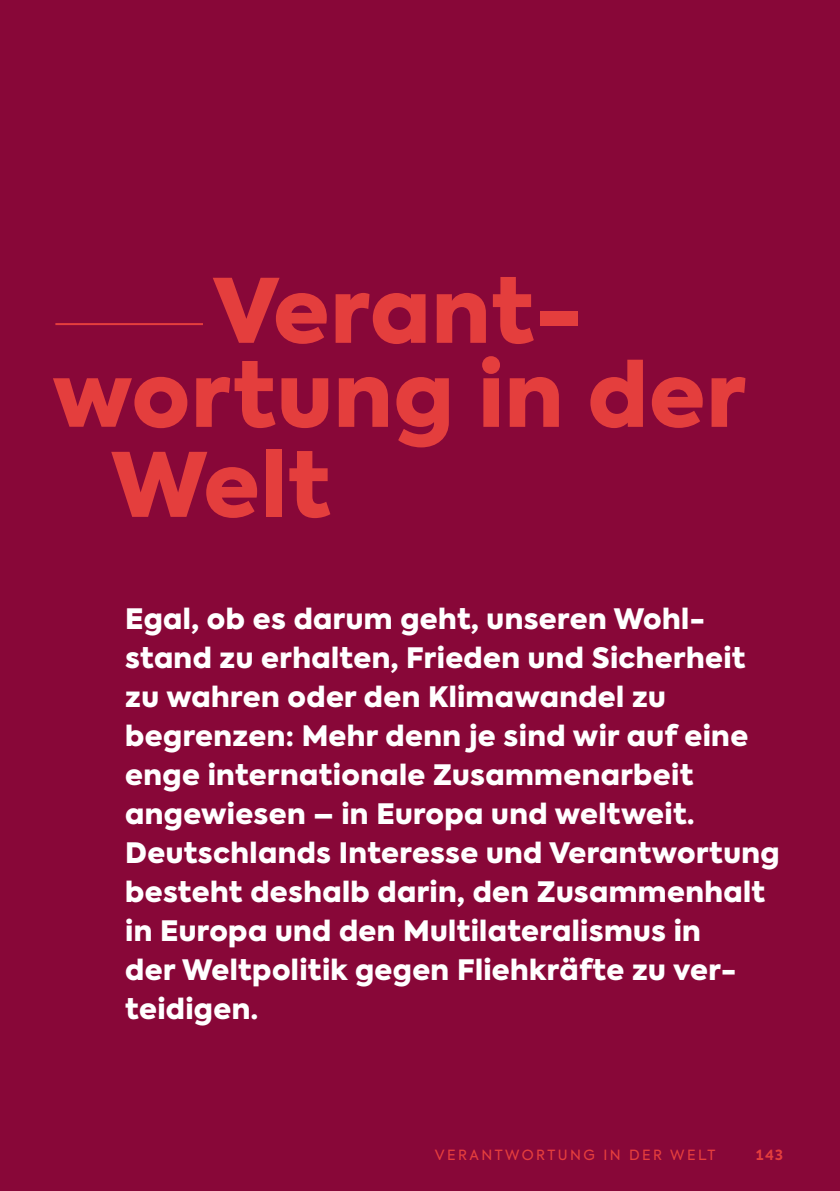
<style>
.page{position:relative;width:840px;height:1191px;background:#fff}
.page>*{position:absolute;margin:0;border:0;box-sizing:border-box;transform-origin:0 0}
.t1{font:900 88px "Axiforma";letter-spacing:.015em;color:#e43e3d}
.t2{font:900 28px/39px "Axiforma";letter-spacing:.015em;color:#fff}
.t3{font:14px "Axiforma";letter-spacing:.175em;color:#e43e3d}
.t4{font:700 14px "Axiforma";color:#e43e3d}
</style>
<div class="page">
<div style="left:0;top:0;width:839px;height:1191px;background:#880738"></div>
<hr style="left:55px;top:323px;width:148px;height:2px;background:#e43e3d">
<h1 class="t1" style="left:212px;top:248px;width:371px">Verant-</h1>
<h1 class="t1" style="left:52px;top:332px;width:694px">wortung in der</h1>
<h1 class="t1" style="left:111px;top:422px;width:221px">Welt</h1>
<p class="t2" style="left:125px;top:599px;width:655px">Egal, ob es darum geht, unseren Wohl&shy;stand zu erhalten, Frieden und Sicherheit zu wahren oder den Klimawandel zu begrenzen: Mehr denn je sind wir auf eine enge internationale Zusammenarbeit angewiesen – in Europa und weltweit.<br>Deutschlands Interesse und Verantwortung besteht deshalb darin, den Zusammenhalt in Europa und den Multilateralismus in<br>der Weltpolitik gegen Fliehkräfte zu ver&shy;teidigen.</p>
<p class="t3" style="left:434px;top:1145px;width:282px">VERANTWORTUNG IN DER WELT</p>
<p class="t4" style="left:755px;top:1145px;width:30px">143</p>
</div>
